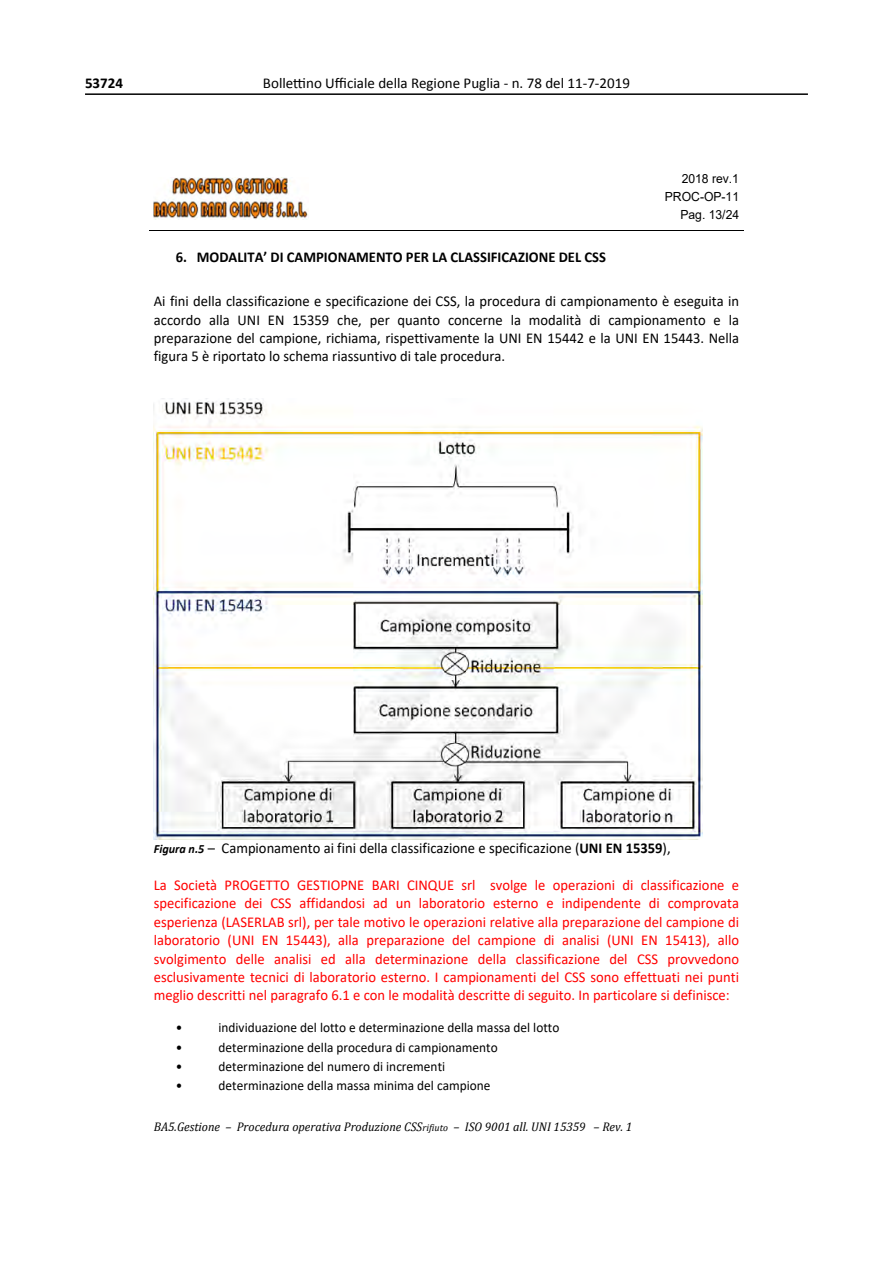
<style>
.page{position:relative;width:893px;height:1263px;background:#fff}
.page>*{position:absolute;margin:0;border:0;box-sizing:border-box;transform-origin:0 0}
.t1{font:15px/18.3px "Calibri";color:#f00;text-align:justify}
.t2{font:15px/18.3px "Calibri";color:#000;text-align:justify}
.t3{font:700 15px "Calibri";color:#000}
.t4{font:13.8px "Calibri";color:#000}
.t5{font:italic 12.6px "Cambria";color:#000}
.t6{font:12.6px/18.1px "Arial";color:#000;text-align:right}
.s1{font-weight:700;font-style:italic;font-size:12.6px}
.s2{font-weight:700}
.s3{font-size:10.05px}
</style>
<div class="page">
<hr style="left:85px;top:93px;width:723px;height:2px;background:#000">
<hr style="left:149px;top:230px;width:297px;height:1px;background:#000">
<hr style="left:446px;top:230px;width:297px;height:1px;background:#000">
<img style="left:153px;top:177px;width:155px;height:42px">
<img style="left:154px;top:399px;width:549px;height:440px">
<p class="t3" style="left:85px;top:72px;width:40px">53724</p>
<p class="t2" style="left:263px;top:73px;width:369px">Bollettino Ufficiale della Regione Puglia - n. 78 del 11-7-2019</p>
<p class="t6" style="left:665px;top:169px;width:76px">2018 rev.1<br>PROC-OP-11<br>Pag. 13/24</p>
<p class="t3" style="left:176px;top:246px;width:432px">6. MODALITA’ DI CAMPIONAMENTO PER LA CLASSIFICAZIONE DEL CSS</p>
<p class="t2" style="left:154px;top:292px;width:587px">Ai fini della classificazione e specificazione dei CSS, la procedura di campionamento è eseguita in accordo alla UNI EN 15359 che, per quanto concerne la modalità di campionamento e la preparazione del campione, richiama, rispettivamente la UNI EN 15442 e la UNI EN 15443. Nella figura 5 è riportato lo schema riassuntivo di tale procedura.</p>
<p class="t2" style="left:154px;top:839px;width:518px"><span class="s1">Figura n.5</span> – Campionamento ai fini della classificazione e specificazione (<span class="s2">UNI EN 15359</span>),</p>
<p class="t1" style="left:154px;top:875px;width:587px">La Società PROGETTO GESTIOPNE BARI CINQUE srl svolge le operazioni di classificazione e specificazione dei CSS affidandosi ad un laboratorio esterno e indipendente di comprovata esperienza (LASERLAB srl), per tale motivo le operazioni relative alla preparazione del campione di laboratorio (UNI EN 15443), alla preparazione del campione di analisi (UNI EN 15413), allo svolgimento delle analisi ed alla determinazione della classificazione del CSS provvedono esclusivamente tecnici di laboratorio esterno. I campionamenti del CSS sono effettuati nei punti meglio descritti nel paragrafo 6.1 e con le modalità descritte di seguito. In particolare si definisce:</p>
<p class="t4" style="left:176px;top:1018px;width:8px">•</p>
<p class="t4" style="left:219px;top:1018px;width:342px">individuazione del lotto e determinazione della massa del lotto</p>
<p class="t4" style="left:176px;top:1037px;width:8px">•</p>
<p class="t4" style="left:219px;top:1037px;width:281px">determinazione della procedura di campionamento</p>
<p class="t4" style="left:176px;top:1057px;width:8px">•</p>
<p class="t4" style="left:219px;top:1057px;width:228px">determinazione del numero di incrementi</p>
<p class="t4" style="left:176px;top:1076px;width:8px">•</p>
<p class="t4" style="left:219px;top:1076px;width:273px">determinazione della massa minima del campione</p>
<p class="t5" style="left:154px;top:1117px;width:480px">BA5.Gestione – Procedura operativa Produzione CSS<span class="s3">rifiuto</span> – ISO 9001 all. UNI 15359 – Rev. 1</p>
</div>
